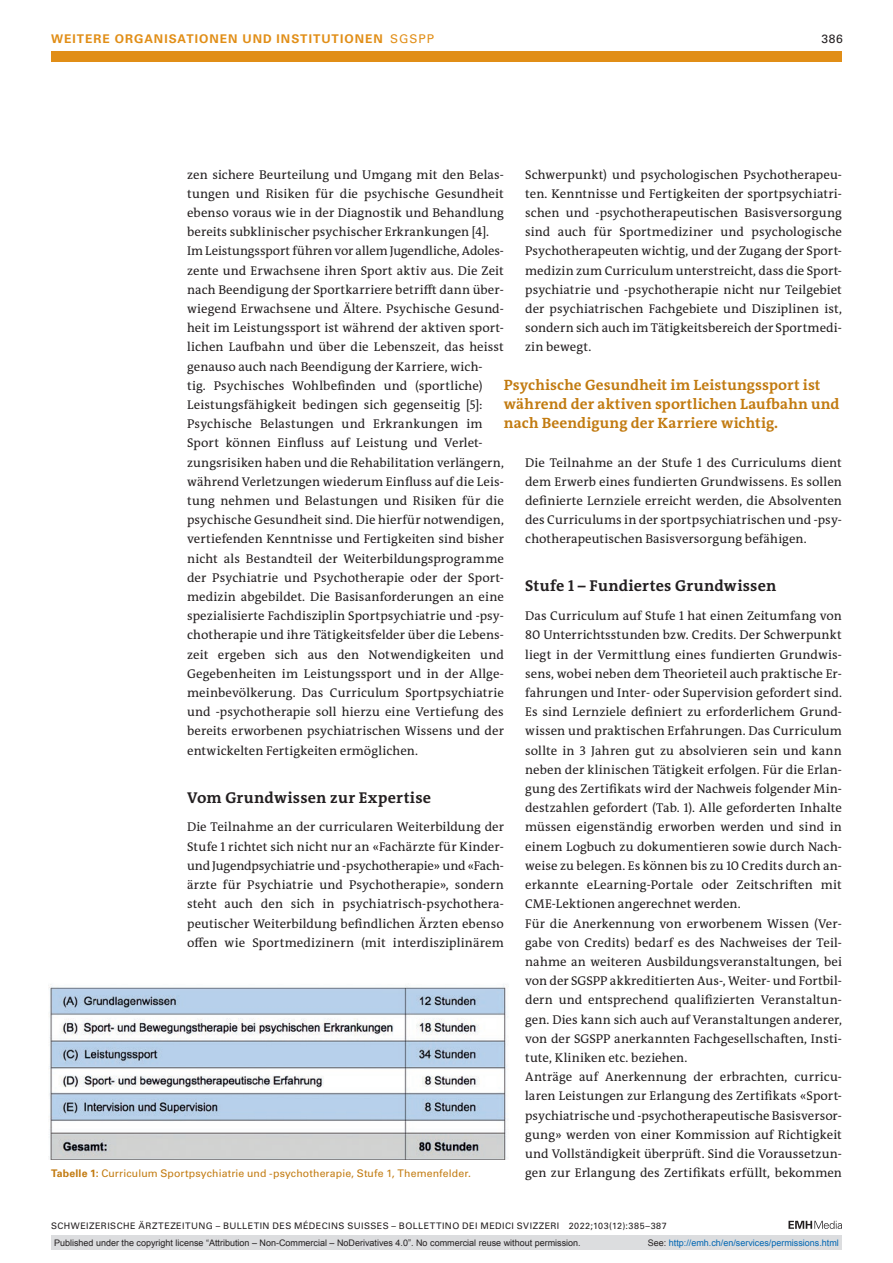
<style>
.page{position:relative;width:893px;height:1263px;background:#fff}
.page>*{position:absolute;margin:0;border:0;box-sizing:border-box;transform-origin:0 0}
.section-h1{font:700 15.75px "The Antiqua B W7";letter-spacing:.015em;color:#231f20}
.catchwords{font:700 15px/19.2px "The Antiqua B W7";letter-spacing:.01em;color:#c27b11}
.section-pn{font:12.75px/19.2px "The Antiqua B W5 Plain";letter-spacing:.005em;color:#231f20;text-align:justify}
.ressort{font:700 12px "Univers LT Std";letter-spacing:.085em;color:#e18e17}
.ressort-2{font:12px "Univers LT Std";color:#231f20}
.fig-caption{font:10.5px "Univers LT Std";letter-spacing:.015em;color:#c27b11}
.t1{font:9px "Arial";color:#231f20}
.fusszeile{font:9px "Univers LT Std";letter-spacing:.05em;color:#231f20}
.t2{font:9px "Arial";color:#0066b3}
.s1{font-weight:400}
.s2{font-weight:700}
.s3{color:#231f20}
</style>
<div class="page">
<svg style="left:788px;top:1221px;width:54px;height:8px"></svg>
<div style="left:51px;top:51px;width:791px;height:11px;background:#e18e17"></div>
<img style="left:49px;top:985px;width:459px;height:175px">
<div style="left:51px;top:1235px;width:791px;height:15px;background:#dcdddf"></div>
<p class="ressort" style="left:51px;top:31px;width:384px">WEITERE ORGANISATIONEN UND INSTITUTIONEN <span class="s1">SGSPP</span></p>
<p class="ressort-2" style="left:821px;top:31px;width:23px">386</p>
<p class="section-pn" style="left:525px;top:165px;width:318px">Schwerpunkt) und psychologischen Psychotherapeu&shy;ten. Kenntnisse und Fertigkeiten der sportpsychiatri&shy;schen und -psychotherapeutischen Basisversorgung sind auch für Sportmediziner und psychologische Psychotherapeuten wichtig, und der Zugang der Sport&shy;medizin zum Curriculum unterstreicht, dass die Sport&shy;psychiatrie und -psychotherapie nicht nur Teilgebiet der psychiatrischen Fachgebiete und Disziplinen ist, sondern sich auch im Tätigkeitsbereich der Sportmedi&shy;zin bewegt.</p>
<p class="section-pn" style="left:187px;top:165px;width:318px">zen sichere Beurteilung und Umgang mit den Belas&shy;tungen und Risiken für die psychische Gesundheit ebenso voraus wie in der Diagnostik und Behandlung bereits subklinischer psychischer Erkrankungen [4].</p>
<p class="section-pn" style="left:187px;top:242px;width:318px;text-align:left">Im Leistungssport führen vor allem Jugendliche, Adoles&shy;zente und Erwachsene ihren Sport aktiv aus. Die Zeit nach Beendigung der Sportkarriere betrifft dann über&shy;wiegend Erwachsene und Ältere. Psychische Gesund&shy;heit im Leistungssport ist während der aktiven sport&shy;lichen Laufbahn und über die Lebenszeit, das heisst genauso auch nach Beendigung der Karriere, wich&shy;tig. Psychisches Wohlbefinden und (sportliche)<br>Leistungsfähigkeit bedingen sich gegenseitig [5]:<br>Psychische Belastungen und Erkrankungen im Sport können Einfluss auf Leistung und Verlet&shy;zungsrisiken haben und die Rehabilitation verlängern, während Verletzungen wiederum Einfluss auf die Leis&shy;tung nehmen und Belastungen und Risiken für die psychische Gesundheit sind. Die hierfür notwendigen, vertiefenden Kenntnisse und Fertigkeiten sind bisher nicht als Bestandteil der Weiterbildungsprogramme der Psychiatrie und Psychotherapie oder der Sport&shy;medizin abgebildet. Die Basisanforderungen an eine spezialisierte Fachdisziplin Sportpsychiatrie und -psy&shy;chotherapie und ihre Tätigkeitsfelder über die Lebens&shy;zeit ergeben sich aus den Notwendigkeiten und Gegebenheiten im Leistungssport und in der Allge&shy;meinbevölkerung. Das Curriculum Sportpsychiatrie und -psychotherapie soll hierzu eine Vertiefung des bereits erworbenen psychiatrischen Wissens und der entwickelten Fertigkeiten ermöglichen.</p>
<p class="section-h1" style="left:187px;top:787px;width:246px">Vom Grundwissen zur Expertise</p>
<p class="section-pn" style="left:187px;top:818px;width:318px">Die Teilnahme an der curricularen Weiterbildung der Stufe 1 richtet sich nicht nur an «Fachärzte für Kinder&shy;und Jugendpsychiatrie und -psychotherapie» und «Fach&shy;ärzte für Psychiatrie und Psychotherapie», sondern steht auch den sich in psychiatrisch-psychothera&shy;peutischer Weiterbildung befindlichen Ärzten ebenso offen wie Sportmedizinern (mit interdisziplinärem</p>
<p class="catchwords" style="left:504px;top:375px;width:337px">Psychische Gesundheit im Leistungssport ist während der aktiven sportlichen Laufbahn und nach Beendigung der Karriere wichtig.</p>
<p class="section-pn" style="left:525px;top:453px;width:318px">Die Teilnahme an der Stufe 1 des Curriculums dient dem Erwerb eines fundierten Grundwissens. Es sollen definierte Lernziele erreicht werden, die Absolventen des Curriculums in der sportpsychiatrischen und -psy&shy;chotherapeutischen Basisversorgung befähigen.</p>
<p class="section-h1" style="left:525px;top:576px;width:253px">Stufe 1 – Fundiertes Grundwissen</p>
<p class="section-pn" style="left:525px;top:606px;width:318px">Das Curriculum auf Stufe 1 hat einen Zeitumfang von 80 Unterrichtsstunden bzw. Credits. Der Schwerpunkt liegt in der Vermittlung eines fundierten Grundwis&shy;sens, wobei neben dem Theorieteil auch praktische Er&shy;fahrungen und Inter- oder Supervision gefordert sind.<br>Es sind Lernziele definiert zu erforderlichem Grund&shy;wissen und praktischen Erfahrungen. Das Curriculum sollte in 3 Jahren gut zu absolvieren sein und kann neben der klinischen Tätigkeit erfolgen. Für die Erlan&shy;gung des Zertifikats wird der Nachweis folgender Min&shy;destzahlen gefordert (Tab. 1). Alle geforderten Inhalte müssen eigenständig erworben werden und sind in einem Logbuch zu dokumentieren sowie durch Nach&shy;weise zu belegen. Es können bis zu 10 Credits durch an&shy;erkannte eLearning-Portale oder Zeitschriften mit CME-Lektionen angerechnet werden.</p>
<p class="section-pn" style="left:525px;top:914px;width:318px">Für die Anerkennung von erworbenem Wissen (Ver&shy;gabe von Credits) bedarf es des Nachweises der Teil&shy;nahme an weiteren Ausbildungsveranstaltungen, bei von der SGSPP akkreditierten Aus-, Weiter- und Fortbil&shy;dern und entsprechend qualifizierten Veranstaltun&shy;gen. Dies kann sich auch auf Veranstaltungen anderer, von der SGSPP anerkannten Fachgesellschaften, Insti&shy;tute, Kliniken etc. beziehen.</p>
<p class="section-pn" style="left:525px;top:1067px;width:318px">Anträge auf Anerkennung der erbrachten, curricu&shy;laren Leistungen zur Erlangung des Zertifikats «Sport&shy;psychiatrische und -psychotherapeutische Basisversor&shy;gung» werden von einer Kommission auf Richtigkeit und Vollständigkeit überprüft. Sind die Voraussetzun-</p>
<p class="fig-caption" style="left:51px;top:1167px;width:422px"><span class="s2">Tabelle 1:</span> Curriculum Sportpsychiatrie und -psychotherapie, Stufe 1, Themenfelder.</p>
<p class="section-pn" style="left:525px;top:1163px;width:318px">gen zur Erlangung des Zertifikats erfüllt, bekommen</p>
<p class="fusszeile" style="left:51px;top:1220px;width:617px">SCHWEIZERISCHE ÄRZTEZEITUNG – BULLETIN DES MÉDECINS SUISSES – BOLLETTINO DEI MEDICI SVIZZERI 2022;103(12):385–387</p>
<p class="t1" style="left:54px;top:1237px;width:528px">Published under the copyright license “Attribution – Non-Commercial – NoDerivatives 4.0”. No commercial reuse without permission.</p>
<p class="t2" style="left:648px;top:1237px;width:193px"><span class="s3">See:</span> http://emh.ch/en/services/permissions.html</p>
</div>
